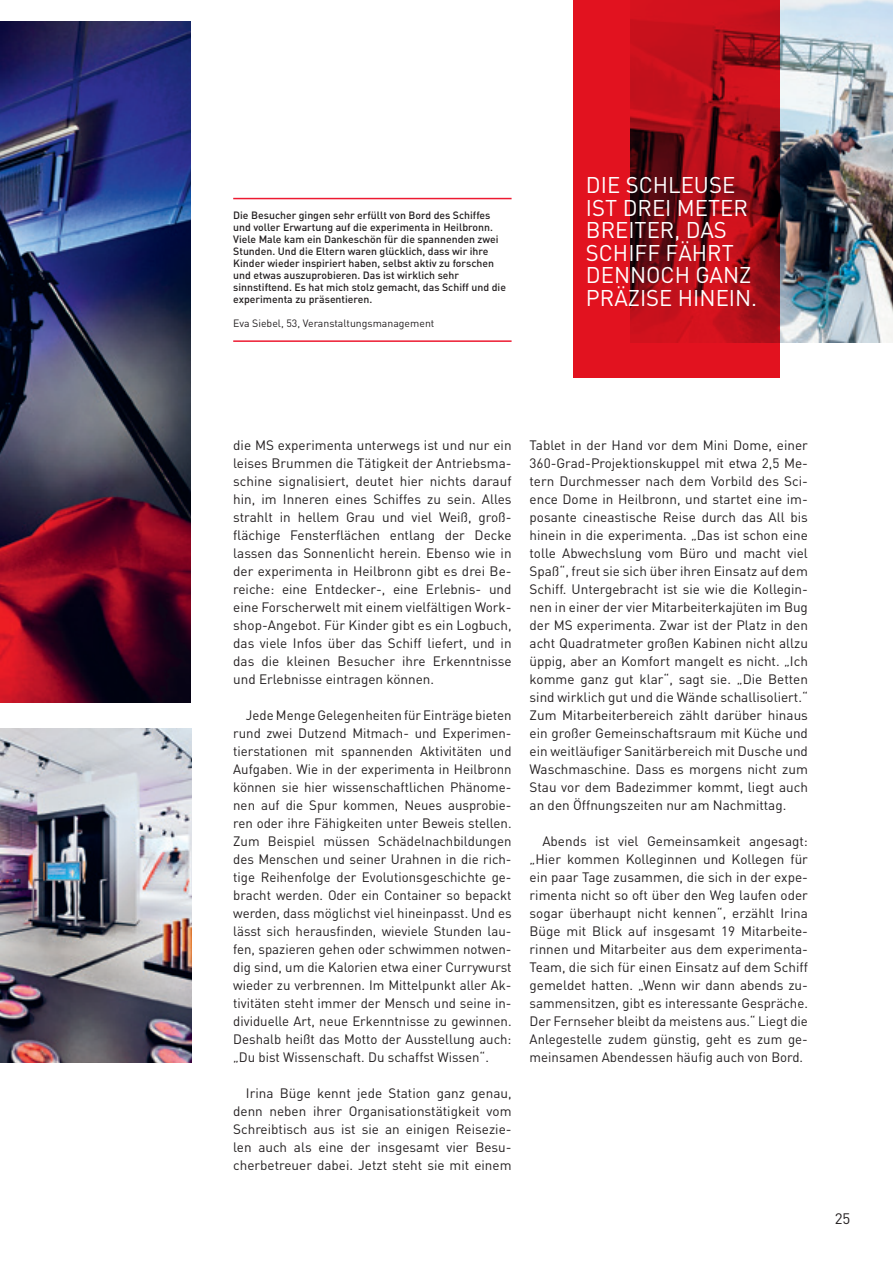
<style>
.page{position:relative;width:893px;height:1263px;background:#fff}
.page>*{position:absolute;margin:0;border:0;box-sizing:border-box;transform-origin:0 0}
.t1{font:22.5px/22.5px "DIN";color:#fff}
.t2{font:15px "DIN";color:#231f20}
.t3{font:13.5px/18px "DIN";color:#231f20;text-align:justify}
.t4{font:500 10.5px/12px "DIN";color:#231f20}
.t5{font:10.5px "DIN";color:#231f20}
</style>
<div class="page">
<img style="left:780px;top:0;width:113px;height:342px">
<img style="left:0;top:21px;width:191px;height:681px">
<img style="left:0;top:728px;width:191px;height:334px">
<svg style="left:573px;top:0;width:207px;height:378px;background:#b60f1a"></svg>
<hr style="left:233px;top:198px;width:279px;height:1px;background:#ed1a31">
<hr style="left:233px;top:340px;width:279px;height:2px;background:#ed1a31">
<p class="t4" style="left:233px;top:209px;width:259px">Die Besucher gingen sehr erfüllt von Bord des Schiffes</p>
<p class="t4" style="left:233px;top:221px;width:274px">und voller Erwartung auf die experimenta in Heilbronn.<br>Viele Male kam ein Dankeschön für die spannenden zwei Stunden. Und die Eltern waren glücklich, dass wir ihre Kinder wieder inspiriert haben, selbst aktiv zu forschen und etwas auszuprobieren. Das ist wirklich sehr sinnstiftend. Es hat mich stolz gemacht, das Schiff und die experimenta zu präsentieren.</p>
<p class="t5" style="left:233px;top:317px;width:203px">Eva Siebel, 53, Veranstaltungsmanagement</p>
<p class="t1" style="left:586px;top:174px;width:151px">DIE SCHLEUSE</p>
<p class="t1" style="left:586px;top:196px;width:164px">IST DREI METER<br>BREITER, DAS<br>SCHIFF FÄHRT</p>
<p class="t1" style="left:586px;top:264px;width:167px">DENNOCH GANZ</p>
<p class="t1" style="left:586px;top:286px;width:173px">PRÄZISE HINEIN.</p>
<p class="t3" style="left:233px;top:436px;width:280px;text-align:left">die MS experimenta unterwegs ist und nur ein leises Brummen die Tätigkeit der Antriebsma&shy;schine signalisiert, deutet hier nichts darauf hin, im Inneren eines Schiffes zu sein. Alles strahlt in hellem Grau und viel Weiß, groß&shy;flächige Fensterflächen entlang der Decke lassen das Sonnenlicht herein. Ebenso wie in der experimenta in Heilbronn gibt es drei Be&shy;reiche: eine Entdecker-, eine Erlebnis- und eine Forscherwelt mit einem vielfältigen Work&shy;shop-Angebot. Für Kinder gibt es ein Logbuch, das viele Infos über das Schiff liefert, und in das die kleinen Besucher ihre Erkenntnisse und Erlebnisse eintragen können.</p>
<p class="t3" style="left:233px;top:706px;width:280px;text-indent:13px">Jede Menge Gelegenheiten für Einträge bieten rund zwei Dutzend Mitmach- und Experimen&shy;tierstationen mit spannenden Aktivitäten und Aufgaben. Wie in der experimenta in Heilbronn können sie hier wissenschaftlichen Phänome&shy;nen auf die Spur kommen, Neues ausprobie&shy;ren oder ihre Fähigkeiten unter Beweis stellen.<br>Zum Beispiel müssen Schädelnachbildungen des Menschen und seiner Urahnen in die rich&shy;tige Reihenfolge der Evolutionsgeschichte ge&shy;bracht werden. Oder ein Container so bepackt werden, dass möglichst viel hineinpasst. Und es lässt sich herausfinden, wieviele Stunden lau&shy;fen, spazieren gehen oder schwimmen notwen&shy;dig sind, um die Kalorien etwa einer Currywurst wieder zu verbrennen. Im Mittelpunkt aller Ak&shy;tivitäten steht immer der Mensch und seine in&shy;dividuelle Art, neue Erkenntnisse zu gewinnen.<br>Deshalb heißt das Motto der Ausstellung auch: „Du bist Wissenschaft. Du schaffst Wissen“.</p>
<p class="t3" style="left:233px;top:1084px;width:280px;text-indent:13px">Irina Büge kennt jede Station ganz genau, denn neben ihrer Organisationstätigkeit vom Schreibtisch aus ist sie an einigen Reisezie&shy;len auch als eine der insgesamt vier Besu&shy;cherbetreuer dabei. Jetzt steht sie mit einem</p>
<p class="t3" style="left:530px;top:436px;width:280px;text-align:left">Tablet in der Hand vor dem Mini Dome, einer 360-Grad-Projektionskuppel mit etwa 2,5 Me&shy;tern Durchmesser nach dem Vorbild des Sci&shy;ence Dome in Heilbronn, und startet eine im&shy;posante cineastische Reise durch das All bis hinein in die experimenta. „Das ist schon eine tolle Abwechslung vom Büro und macht viel Spaß“, freut sie sich über ihren Einsatz auf dem Schiff. Untergebracht ist sie wie die Kollegin&shy;nen in einer der vier Mitarbeiterkajüten im Bug der MS experimenta. Zwar ist der Platz in den acht Quadratmeter großen Kabinen nicht allzu üppig, aber an Komfort mangelt es nicht. „Ich komme ganz gut klar“, sagt sie. „Die Betten sind wirklich gut und die Wände schallisoliert.“ Zum Mitarbeiterbereich zählt darüber hinaus ein großer Gemeinschaftsraum mit Küche und ein weitläufiger Sanitärbereich mit Dusche und Waschmaschine. Dass es morgens nicht zum Stau vor dem Badezimmer kommt, liegt auch an den Öffnungszeiten nur am Nachmittag.</p>
<p class="t3" style="left:530px;top:832px;width:280px;text-indent:13px">Abends ist viel Gemeinsamkeit angesagt: „Hier kommen Kolleginnen und Kollegen für ein paar Tage zusammen, die sich in der expe&shy;rimenta nicht so oft über den Weg laufen oder sogar überhaupt nicht kennen“, erzählt Irina Büge mit Blick auf insgesamt 19 Mitarbeite&shy;rinnen und Mitarbeiter aus dem experimenta-Team, die sich für einen Einsatz auf dem Schiff gemeldet hatten. „Wenn wir dann abends zu&shy;sammensitzen, gibt es interessante Gespräche.<br>Der Fernseher bleibt da meistens aus.“ Liegt die Anlegestelle zudem günstig, geht es zum ge&shy;meinsamen Abendessen häufig auch von Bord.</p>
<p class="t2" style="left:835px;top:1209px;width:17px">25</p>
</div>
